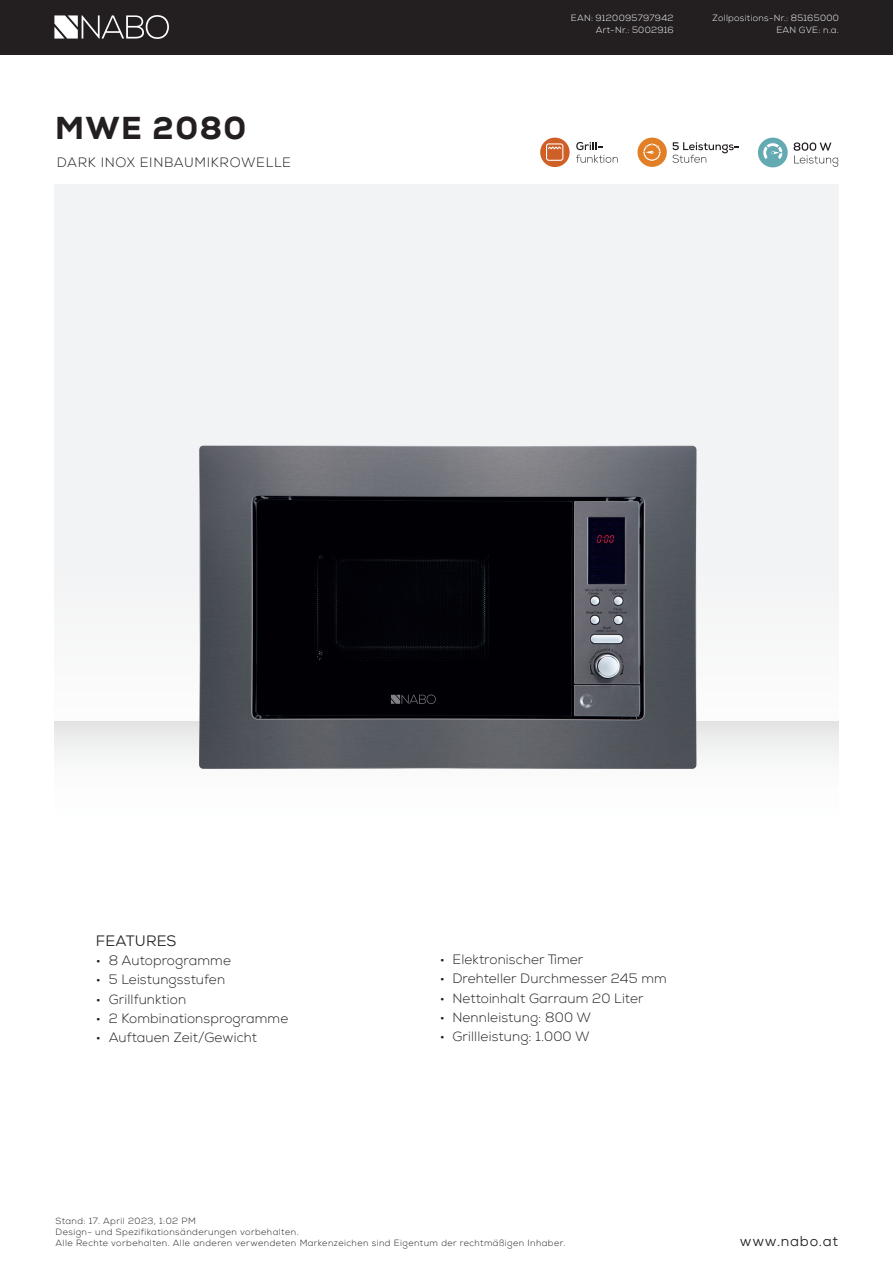
<style>
.page{position:relative;width:893px;height:1263px;background:#fff}
.page>*{position:absolute;margin:0;border:0;box-sizing:border-box;transform-origin:0 0}
.t1{font:800 31.5px "Nexa";letter-spacing:.05em;color:#231f20}
.t2{font:15px "Nexa";letter-spacing:.01em;color:#231f20}
.t3{font:14.1px "Nexa";letter-spacing:.05em;color:#231f20}
.t4{font:300 13.5px "Nexa";letter-spacing:.01em;color:#231f20}
.t5{font:300 13.5px "Nexa";letter-spacing:.05em;color:#231f20}
.t6{font:300 9px/10.8px "Nexa";letter-spacing:.05em;color:#231f20}
.t7{font:300 9px/12px "Nexa";letter-spacing:.035em;color:#fff;text-align:right}
</style>
<div class="page">
<div style="left:0;top:0;width:893px;height:54px;background:#231f20"></div>
<svg style="left:54px;top:15px;width:115px;height:24px"></svg>
<div style="left:54px;top:184px;width:784px;height:568px;background:#f2f3f4"></div>
<div style="left:54px;top:721px;width:785px;height:165px;background:linear-gradient(to bottom,#eeefee,#fff)"></div>
<img style="left:199px;top:446px;width:497px;height:323px">
<svg style="left:576px;top:142px;width:42px;height:21px"></svg>
<div style="left:540px;top:138px;width:30px;height:29px;background:#ce5f27;border-radius:50%"></div>
<svg style="left:546px;top:143px;width:18px;height:18px"></svg>
<svg style="left:672px;top:142px;width:67px;height:21px"></svg>
<div style="left:637px;top:138px;width:30px;height:29px;background:#e27e24;border-radius:50%"></div>
<svg style="left:637px;top:139px;width:24px;height:22px"></svg>
<svg style="left:391px;top:695px;width:45px;height:9px"></svg>
<svg style="left:794px;top:142px;width:44px;height:25px"></svg>
<div style="left:758px;top:138px;width:30px;height:29px;background:#63aab3;border-radius:50%"></div>
<svg style="left:763px;top:142px;width:21px;height:17px"></svg>
<h1 class="t1" style="left:55px;top:108px;width:193px">MWE 2080</h1>
<p class="t5" style="left:57px;top:154px;width:236px">DARK INOX EINBAUMIKROWELLE</p>
<p class="t7" style="left:571px;top:13px;width:104px">EAN: 9120095797942<br>Art-Nr.: 5002916</p>
<p class="t7" style="left:712px;top:13px;width:128px">Zollpositions-Nr.: 85165000<br>EAN GVE: n.a.</p>
<p class="t2" style="left:96px;top:931px;width:82px">FEATURES</p>
<p class="t4" style="left:96px;top:953px;width:136px">• 8 Autoprogramme</p>
<p class="t4" style="left:96px;top:972px;width:131px">• 5 Leistungsstufen</p>
<p class="t4" style="left:96px;top:991px;width:92px">• Grillfunktion</p>
<p class="t4" style="left:96px;top:1010px;width:194px">• 2 Kombinationsprogramme</p>
<p class="t4" style="left:96px;top:1029px;width:162px">• Auftauen Zeit/Gewicht</p>
<p class="t4" style="left:440px;top:951px;width:145px">• Elektronischer Timer</p>
<p class="t4" style="left:440px;top:971px;width:229px">• Drehteller Durchmesser 245 mm</p>
<p class="t4" style="left:440px;top:990px;width:205px">• Nettoinhalt Garraum 20 Liter</p>
<p class="t4" style="left:440px;top:1009px;width:153px">• Nennleistung: 800 W</p>
<p class="t4" style="left:440px;top:1028px;width:151px">• Grillleistung: 1.000 W</p>
<p class="t6" style="left:56px;top:1216px;width:512px">Stand: 17. April 2023, 1:02 PM<br>Design- und Spezifikationsänderungen vorbehalten.<br>Alle Rechte vorbehalten. Alle anderen verwendeten Markenzeichen sind Eigentum der rechtmäßigen Inhaber.</p>
<p class="t3" style="left:740px;top:1232px;width:100px">www.nabo.at</p>
</div>
